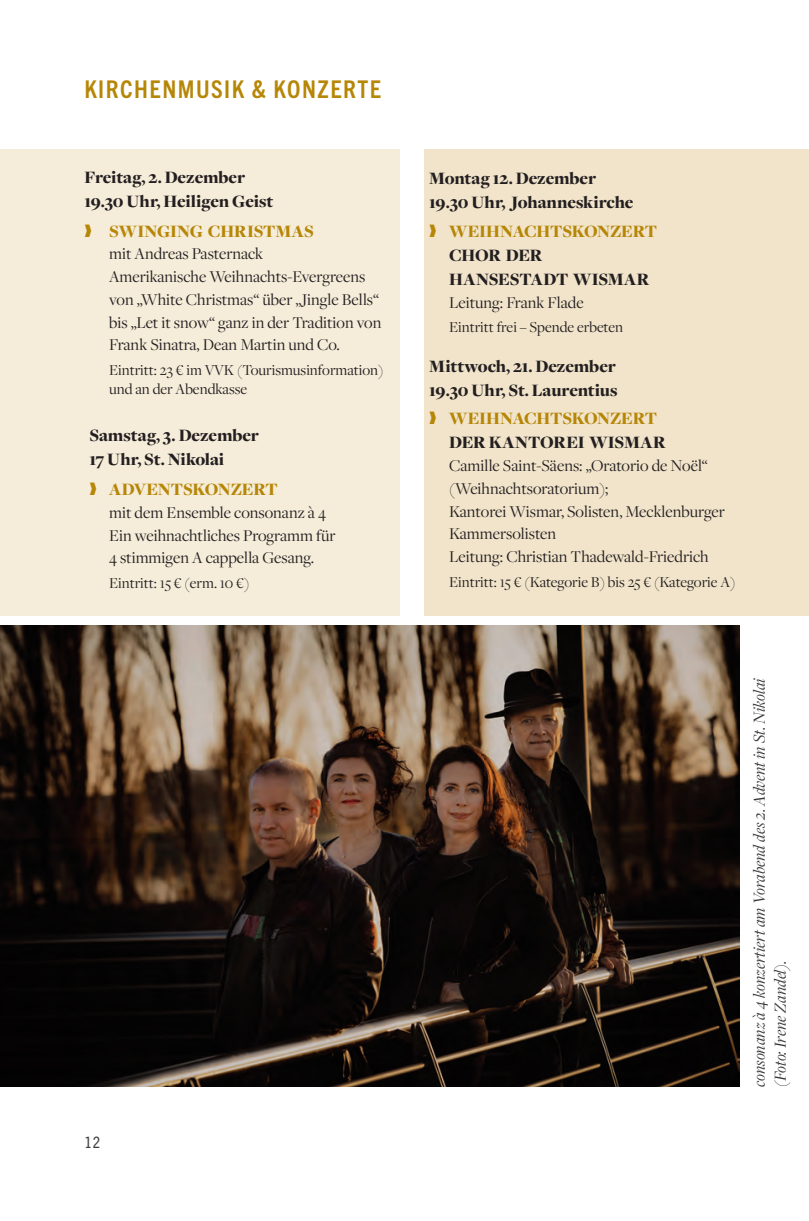
<style>
.page{position:relative;width:809px;height:1221px;background:#fff}
.page>*{position:absolute;margin:0;border:0;box-sizing:border-box;transform-origin:0 0}
.t1{font:700 condensed 24.5px "Trade Gothic Next LT Pro";letter-spacing:.06em;color:#b68606}
.t2{font:900 18.03px/24.2px "Freight Disp Pro";letter-spacing:-.005em;color:#231f20}
.t3{font:900 18.03px/24.2px "Freight Disp Pro";letter-spacing:-.01em;color:#b68606}
.t4{font:italic 17.5px/21px "Freight Disp Pro";color:#363536}
.t5{font:17.15px/22.8px "Freight Disp Pro";color:#231f20}
.t6{font:15.75px/19.2px "Freight Disp Pro";color:#231f20}
.t7{font:condensed 15.75px "Trade Gothic Next LT Pro";color:#3e3e3f}
.s1{color:#b68606}
.s2{color:#231f20}
</style>
<div class="page">
<div style="left:0;top:149px;width:399px;height:466px;background:#f5ecd9"></div>
<div style="left:424px;top:149px;width:385px;height:466px;background:#f1e4ca"></div>
<hr style="left:808px;top:79px;width:1px;height:742px;background:#f5ecd9">
<img style="left:0;top:625px;width:739px;height:461px">
<h1 class="t1" style="left:84px;top:73px;width:298px">KIRCHENMUSIK &amp; KONZERTE</h1>
<p class="t2" style="left:84px;top:164px;width:190px">Freitag, 2. Dezember<br>19.30 Uhr, Heiligen Geist</p>
<p class="t3" style="left:84px;top:218px;width:231px">❱ SWINGING CHRISTMAS</p>
<p class="t5" style="left:109px;top:242px;width:274px">mit Andreas Pasternack<br>Amerikanische Weihnachts-Evergreens von „White Christmas“ über „Jingle Bells“ bis „Let it snow“ ganz in der Tradition von Frank Sinatra, Dean Martin und Co.</p>
<p class="t6" style="left:109px;top:360px;width:276px">Eintritt: 23 € im VVK (Tourismusinformation) und an der Abendkasse</p>
<p class="t2" style="left:89px;top:423px;width:171px">Samstag, 3. Dezember<br>17 Uhr, St. Nikolai</p>
<p class="t3" style="left:89px;top:477px;width:190px">❱ ADVENTSKONZERT</p>
<p class="t5" style="left:109px;top:500px;width:228px">mit dem Ensemble consonanz à 4<br>Ein weihnachtliches Programm für<br>4 stimmigen A cappella Gesang.</p>
<p class="t6" style="left:109px;top:572px;width:142px">Eintritt: 15 € (erm. 10 €)</p>
<p class="t7" style="left:84px;top:1130px;width:17px">12</p>
<p class="t2" style="left:429px;top:166px;width:206px">Montag 12. Dezember<br>19.30 Uhr, Johanneskirche</p>
<p class="t2" style="left:449px;top:218px;width:209px;text-indent:-20px"><span class="s1">❱ WEIHNACHTSKONZERT<br></span>CHOR DER<br>HANSESTADT WISMAR</p>
<p class="t5" style="left:449px;top:290px;width:136px">Leitung: Frank Flade</p>
<p class="t6" style="left:449px;top:317px;width:175px">Eintritt frei – Spende erbeten</p>
<p class="t2" style="left:429px;top:354px;width:190px">Mittwoch, 21. Dezember<br>19.30 Uhr, St. Laurentius</p>
<p class="t3" style="left:449px;top:406px;width:218px;text-indent:-20px">❱ WEIHNACHTSKONZERT<br><span class="s2">DER KANTOREI WISMAR</span></p>
<p class="t5" style="left:449px;top:453px;width:277px">Camille Saint-Säens: „Oratorio de Noël“ (Weihnachtsoratorium);<br>Kantorei Wismar, Solisten, Mecklenburger Kammersolisten<br>Leitung: Christian Thadewald-Friedrich</p>
<p class="t6" style="left:449px;top:571px;width:288px">Eintritt: 15 € (Kategorie B) bis 25 € (Kategorie A)</p>
<p class="t4" style="left:748px;top:1086px;width:411px;rotate:-90deg">consonanz à 4 konzertiert am Vorabend des 2. Advent in St. Nikolai (Foto: Irene Zandel).</p>
</div>
